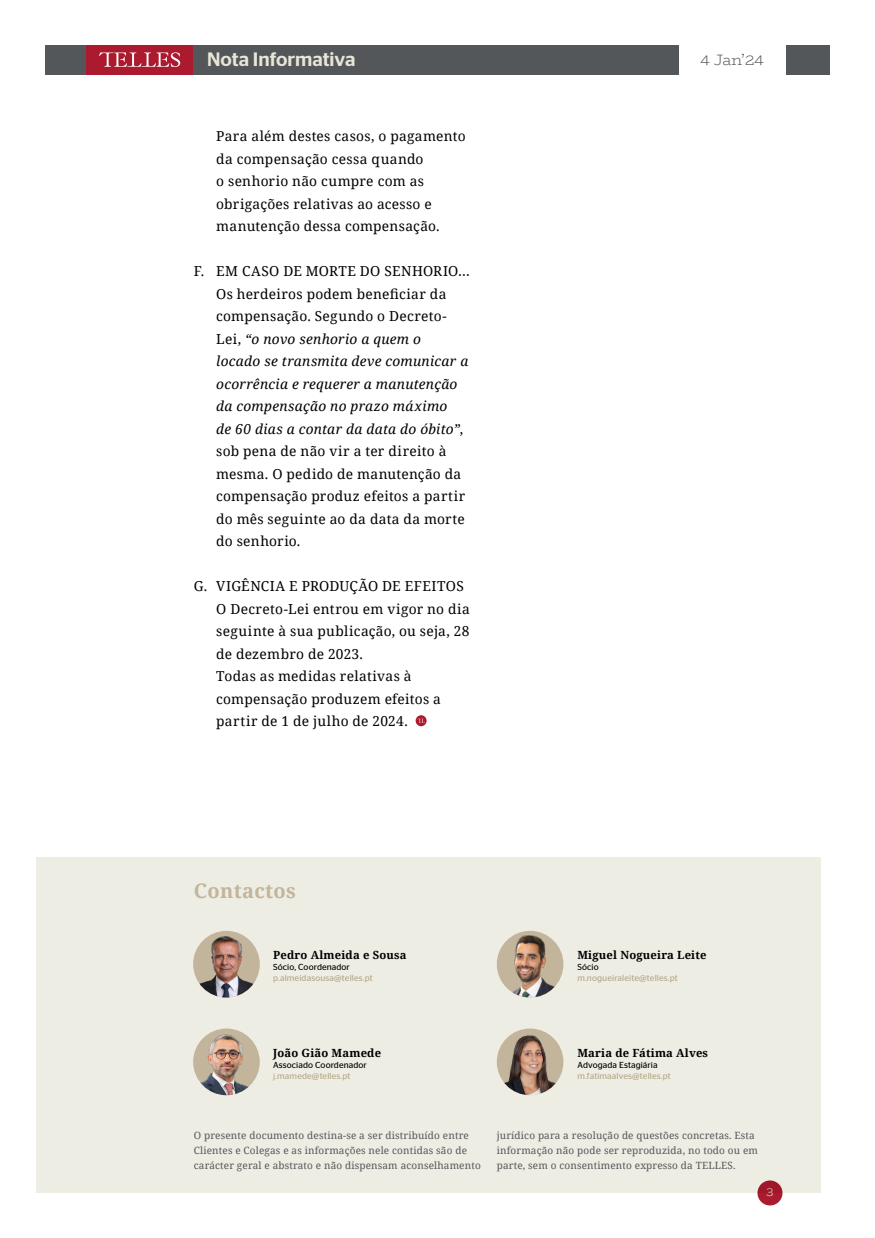
<style>
.page{position:relative;width:875px;height:1238px;background:#fff}
.page>*{position:absolute;margin:0;border:0;box-sizing:border-box;transform-origin:0 0}
.t1{font:700 20px "Noto Serif";letter-spacing:.015em;color:#c2b59c}
.t2{font:500 19.38px "Stag Sans";color:#e8e6d9}
.t3{font:300 15px "Bio Rhyme";color:#545759}
.t4{font:13.75px/22.5px "Noto Serif";letter-spacing:.02em;color:#000}
.t5{font:300 12.5px "Bio Rhyme";color:#e8e6d9}
.t6{font:700 11.25px "Noto Serif";letter-spacing:.015em;color:#000}
.t7{font:10px/15px "Noto Serif";letter-spacing:.015em;color:#545759}
.t8{font:8.75px "Stag Sans";letter-spacing:.015em;color:#c2b59c}
.t9{font:8.75px "Stag Sans";letter-spacing:.01em;color:#000}
.s1{font-style:italic}
</style>
<div class="page">
<div style="left:758px;top:1180px;width:25px;height:25px;background:#ab1a2e;border-radius:50%"></div>
<div style="left:45px;top:45px;width:785px;height:29px;background:#545759"></div>
<div style="left:86px;top:45px;width:107px;height:29px;background:#ab1a2e"></div>
<div style="left:679px;top:43px;width:107px;height:33px;background:#fff"></div>
<svg style="left:99px;top:52px;width:81px;height:15px"></svg>
<svg style="left:416px;top:715px;width:11px;height:11px"></svg>
<div style="left:36px;top:858px;width:785px;height:334px;background:#eeede4"></div>
<img style="left:193px;top:1028px;width:67px;height:67px;border-radius:33px">
<img style="left:497px;top:1029px;width:66px;height:66px">
<img style="left:497px;top:930px;width:66px;height:67px;border-radius:33px">
<img style="left:193px;top:930px;width:67px;height:67px;border-radius:33px">
<h2 class="t2" style="left:207px;top:48px;width:150px">Nota Informativa</h2>
<p class="t3" style="left:701px;top:48px;width:65px">4 Jan’24</p>
<p class="t4" style="left:216px;top:124px;width:251px">Para além destes casos, o pagamento da compensação cessa quando<br>o senhorio não cumpre com as obrigações relativas ao acesso e manutenção dessa compensação.</p>
<p class="t4" style="left:216px;top:259px;width:255px;text-indent:-23px">F. EM CASO DE MORTE DO SENHORIO…<br>Os herdeiros podem beneficiar da compensação. Segundo o Decreto-<br>Lei, <span class="s1">“o novo senhorio a quem o<br>locado se transmita deve comunicar a ocorrência e requerer a manutenção da compensação no prazo máximo<br>de 60 dias a contar da data do óbito”</span>, sob pena de não vir a ter direito à mesma. O pedido de manutenção da compensação produz efeitos a partir do mês seguinte ao da data da morte do senhorio.</p>
<p class="t4" style="left:216px;top:574px;width:255px;text-indent:-22px">G. VIGÊNCIA E PRODUÇÃO DE EFEITOS<br>O Decreto-Lei entrou em vigor no dia seguinte à sua publicação, ou seja, 28 de dezembro de 2023.<br>Todas as medidas relativas à compensação produzem efeitos a partir de 1 de julho de 2024.</p>
<h1 class="t1" style="left:194px;top:876px;width:104px">Contactos</h1>
<p class="t6" style="left:273px;top:947px;width:135px">Pedro Almeida e Sousa</p>
<p class="t9" style="left:273px;top:962px;width:78px">Sócio, Coordenador</p>
<p class="t8" style="left:273px;top:973px;width:101px">p.almeidasousa@telles.pt</p>
<p class="t6" style="left:273px;top:1044px;width:109px">João Gião Mamede</p>
<p class="t9" style="left:273px;top:1059px;width:95px">Associado Coordenador</p>
<p class="t8" style="left:273px;top:1071px;width:79px">j.mamede@telles.pt</p>
<p class="t6" style="left:577px;top:947px;width:131px">Miguel Nogueira Leite</p>
<p class="t9" style="left:577px;top:962px;width:23px">Sócio</p>
<p class="t8" style="left:577px;top:973px;width:102px">m.nogueiraleite@telles.pt</p>
<p class="t6" style="left:577px;top:1044px;width:132px">Maria de Fátima Alves</p>
<p class="t9" style="left:577px;top:1059px;width:82px">Advogada Estagiária</p>
<p class="t8" style="left:577px;top:1071px;width:95px">m.fatimaalves@telles.pt</p>
<p class="t7" style="left:194px;top:1127px;width:289px">O presente documento destina-se a ser distribuído entre<br>Clientes e Colegas e as informações nele contidas são de carácter geral e abstrato e não dispensam aconselhamento</p>
<p class="t7" style="left:497px;top:1127px;width:263px">jurídico para a resolução de questões concretas. Esta informação não pode ser reproduzida, no todo ou em parte, sem o consentimento expresso da TELLES.</p>
<p class="t5" style="left:766px;top:1182px;width:9px">3</p>
</div>
